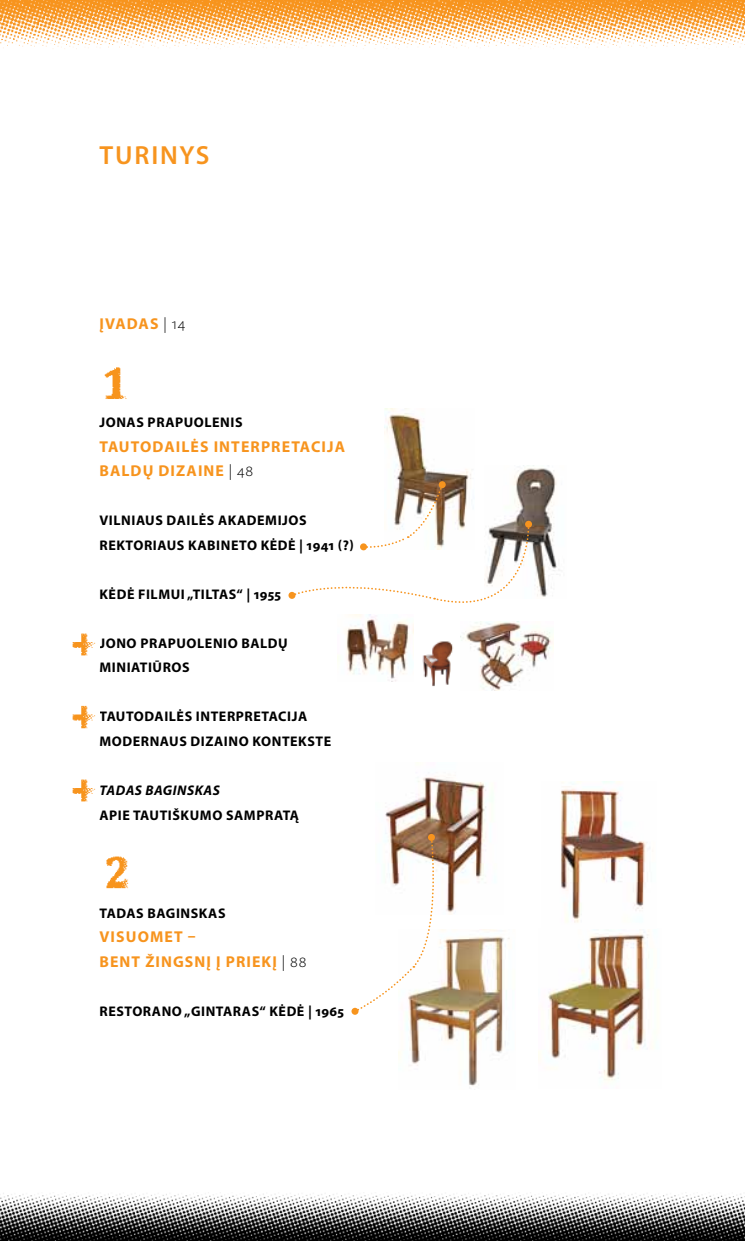
<style>
.page{position:relative;width:745px;height:1241px;background:#fff}
.page>*{position:absolute;margin:0;border:0;box-sizing:border-box;transform-origin:0 0}
.t1{font:600 26.25px "Myriad Pro";letter-spacing:.07em;color:#f7941e}
.t2{font:700 15.75px/24.5px "Myriad Pro";letter-spacing:.07em;color:#f7941e}
.t3{font:300 15.75px "Myriad Pro";color:#000}
.t4{font:700 14px/24.5px "Myriad Pro";letter-spacing:.04em;color:#000}
.t5{font:italic 700 14px "Myriad Pro";letter-spacing:.04em;color:#000}
.s1{font-weight:300;color:#000}
</style>
<div class="page">
<img style="left:0;top:1193px;width:744px;height:47px">
<img style="left:0;top:0;width:744px;height:49px">
<img style="left:104px;top:367px;width:23px;height:32px">
<img style="left:106px;top:856px;width:23px;height:33px">
<img style="left:72px;top:633px;width:24px;height:23px">
<img style="left:72px;top:705px;width:24px;height:24px">
<img style="left:384px;top:409px;width:87px;height:74px">
<img style="left:514px;top:465px;width:45px;height:132px">
<img style="left:337px;top:617px;width:76px;height:64px">
<img style="left:385px;top:776px;width:101px;height:138px">
<img style="left:538px;top:931px;width:111px;height:150px">
<img style="left:560px;top:781px;width:87px;height:142px">
<img style="left:398px;top:929px;width:112px;height:157px">
<svg style="left:357px;top:836px;width:81px;height:175px"></svg>
<svg style="left:351px;top:1007px;width:7px;height:7px"></svg>
<svg style="left:427px;top:833px;width:7px;height:7px"></svg>
<svg style="left:292px;top:483px;width:238px;height:134px"></svg>
<svg style="left:288px;top:591px;width:7px;height:7px"></svg>
<svg style="left:524px;top:520px;width:7px;height:7px"></svg>
<img style="left:422px;top:641px;width:31px;height:46px">
<img style="left:460px;top:621px;width:91px;height:69px">
<img style="left:72px;top:779px;width:24px;height:23px">
<h1 class="t1" style="left:99px;top:138px;width:111px">TURINYS</h1>
<p class="t2" style="left:99px;top:311px;width:87px">ĮVADAS <span class="s1">| 14</span></p>
<p class="t4" style="left:99px;top:410px;width:145px">JONAS PRAPUOLENIS</p>
<p class="t2" style="left:99px;top:433px;width:247px">TAUTODAILĖS INTERPRETACIJA<br>BALD</p>
<p class="t2" style="left:143px;top:458px;width:54px">Ų DIZAINE</p>
<p class="t3" style="left:229px;top:462px;width:26px">| 48</p>
<p class="t4" style="left:99px;top:508px;width:256px">VILNIAUS DAILĖS AKADEMIJOS<br>REKTORIAUS KABINETO KĖDĖ | 1941 (?)</p>
<p class="t4" style="left:99px;top:581px;width:183px">KĖDĖ FILMUI „TILTAS“ | 1955</p>
<p class="t4" style="left:99px;top:630px;width:188px">JONO PRAPUOLENIO BALDŲ<br>MINIATIŪROS</p>
<p class="t4" style="left:99px;top:704px;width:233px">TAUTODAILĖS INTERPRETACIJA<br>MODERNAUS DIZAINO KONTEKSTE</p>
<p class="t5" style="left:99px;top:781px;width:122px">TADAS BAGINSKAS</p>
<p class="t4" style="left:99px;top:802px;width:201px">APIE TAUTIŠKUMO SAMPRATĄ</p>
<p class="t4" style="left:99px;top:900px;width:128px">TADAS BAGINSKAS</p>
<p class="t2" style="left:99px;top:923px;width:208px">VISUOMET –<br>BENT ŽINGSNĮ Į PRIEKĮ <span class="s1">| 88</span></p>
<p class="t4" style="left:99px;top:998px;width:246px">RESTORANO „GINTARAS“ KĖDĖ | 1965</p>
</div>
